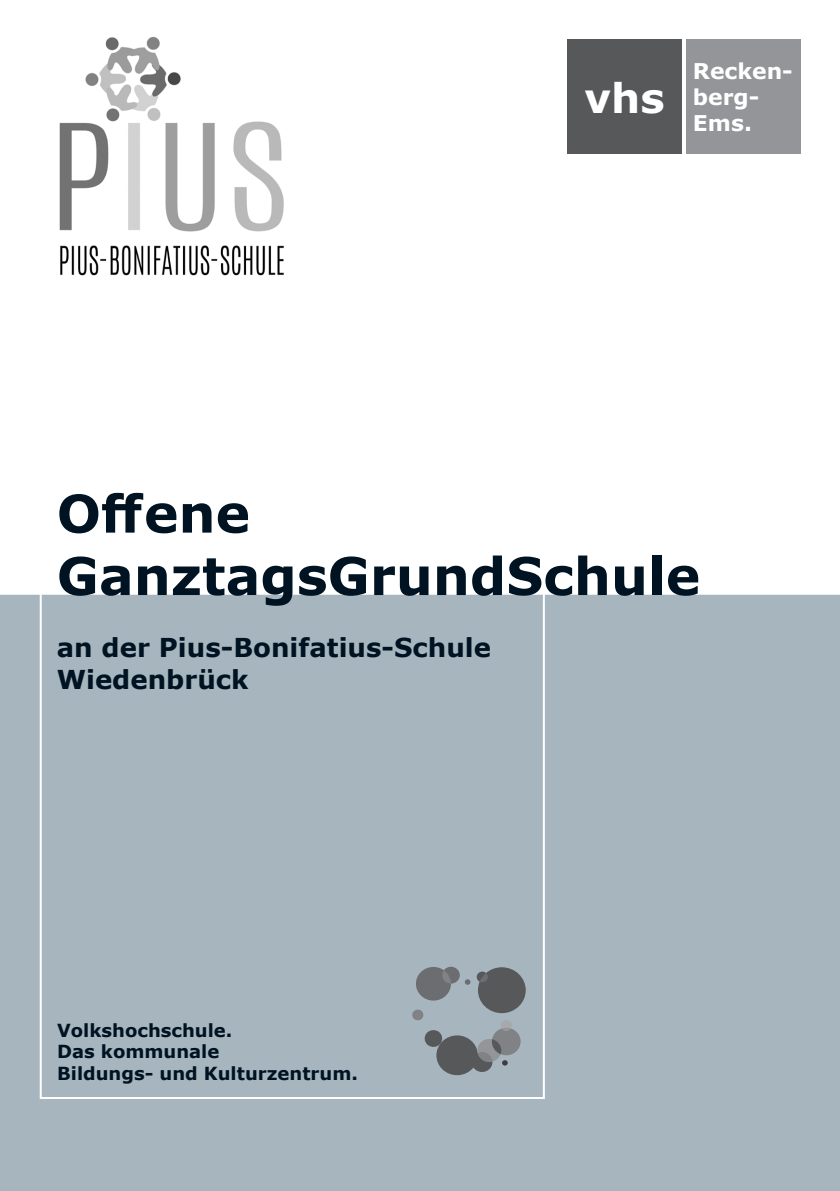
<style>
.page{position:relative;width:840px;height:1191px;background:#fff}
.page>*{position:absolute;margin:0;border:0;box-sizing:border-box;transform-origin:0 0}
.t1{font:700 52px/62.4px "Verdana";color:#001322}
.t2{font:700 41px "Verdana";color:#fff}
.t3{font:700 26px "Verdana";color:#001322}
.t4{font:700 21.8px/26.2px "Verdana";color:#fff}
.t5{font:700 18px/21.6px "Verdana";color:#001322}
</style>
<div class="page">
<div style="left:0;top:595px;width:839px;height:596px;background:#a7b6be"></div>
<svg style="left:412px;top:1008px;width:12px;height:13px"></svg>
<svg style="left:415px;top:966px;width:55px;height:34px;background:#848b90"></svg>
<div style="left:491px;top:1027px;width:29px;height:28px;background:#808285;border-radius:50%"></div>
<div style="left:500px;top:1020px;width:11px;height:10px;background:#a8a9ad;border-radius:50%"></div>
<svg style="left:423px;top:1027px;width:87px;height:48px;background:#7f868a"></svg>
<svg style="left:476px;top:967px;width:49px;height:46px;background:#686c70"></svg>
<div style="left:567px;top:40px;width:114px;height:114px;background:#57585a"></div>
<div style="left:685px;top:40px;width:114px;height:114px;background:#939598"></div>
<div style="left:40px;top:593px;width:504px;height:506px;border:2px solid #fff"></div>
<img style="left:59px;top:36px;width:225px;height:240px">
<h2 class="t2" style="left:584px;top:69px;width:82px">vhs</h2>
<p class="t4" style="left:692px;top:57px;width:101px">Recken&shy;berg-<br>Ems.</p>
<p class="t1" style="left:57px;top:481px;width:644px">Offene<br>GanztagsGrundSchule</p>
<p class="t3" style="left:57px;top:629px;width:435px">an der Pius-Bonifatius-Schule</p>
<p class="t3" style="left:57px;top:661px;width:193px">Wiedenbrück</p>
<p class="t5" style="left:57px;top:1019px;width:302px">Volkshochschule.<br>Das kommunale<br>Bildungs- und Kulturzentrum.</p>
</div>
